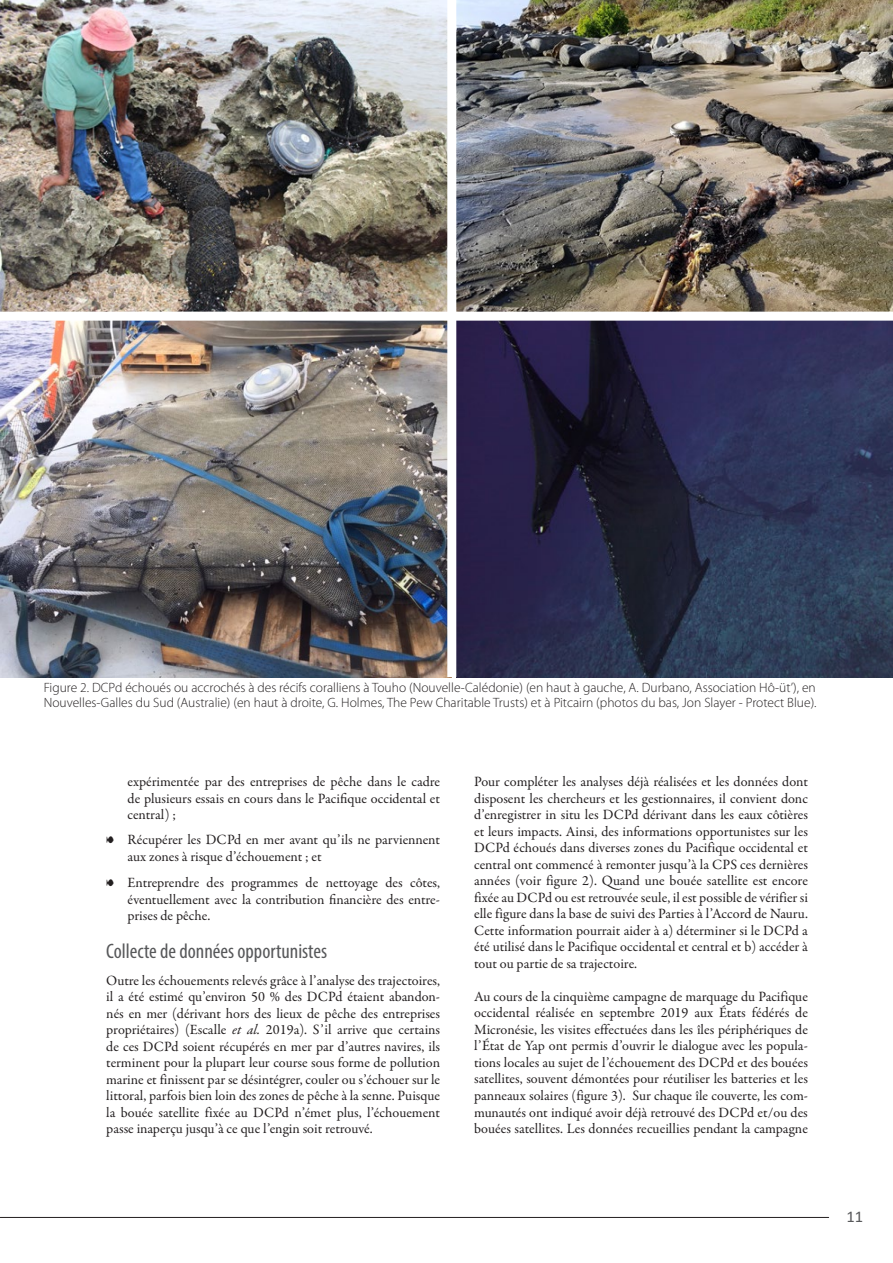
<style>
.page{position:relative;width:893px;height:1263px;background:#fff}
.page>*{position:absolute;margin:0;border:0;box-sizing:border-box;transform-origin:0 0}
.t1{font:condensed 21px "Myriad Pro";color:#57585a}
.t2{font:16.5px "Calibri";color:#57585a}
.t3{font:14.25px/16.5px "Garamond Premr Pro";color:#231f20;text-align:justify}
.t4{font:300 13.5px/15px "Myriad Pro";color:#231f20}
.s1{font-family:"Poissonnerie"}
.s2{font-style:italic}
</style>
<div class="page">
<hr style="left:0;top:1217px;width:829px;height:1px;background:#231f20">
<img style="left:0;top:0;width:447px;height:312px">
<img style="left:456px;top:0;width:437px;height:677px">
<img style="left:0;top:321px;width:447px;height:356px">
<div style="left:0;top:312px;width:893px;height:9px;background:#fff"></div>
<p class="t4" style="left:44px;top:679px;width:774px">Figure 2. DCPd échoués ou accrochés à des récifs coralliens à Touho (Nouvelle-Calédonie) (en haut à gauche, A. Durbano, Association Hô-üt’), en<br>Nouvelles-Galles du Sud (Australie) (en haut à droite, G. Holmes, The Pew Charitable Trusts) et à Pitcairn (photos du bas, Jon Slayer - Protect Blue).</p>
<p class="t3" style="left:128px;top:774px;width:314px">expérimentée par des entreprises de pêche dans le cadre de plusieurs essais en cours dans le Pacifique occidental et central) ;</p>
<p class="t3" style="left:128px;top:832px;width:314px;text-indent:-21px"><span class="s1">8</span> Récupérer les DCPd en mer avant qu’ils ne parviennent aux zones à risque d’échouement ; et</p>
<p class="t3" style="left:128px;top:875px;width:314px;text-indent:-21px"><span class="s1">8</span> Entreprendre des programmes de nettoyage des côtes, éventuellement avec la contribution financière des entre&shy;prises de pêche.</p>
<h1 class="t1" style="left:106px;top:939px;width:222px">Collecte de données opportunistes</h1>
<p class="t3" style="left:106px;top:972px;width:335px">Outre les échouements relevés grâce à l’analyse des trajectoires, il a été estimé qu’environ 50 % des DCPd étaient abandon&shy;nés en mer (dérivant hors des lieux de pêche des entreprises propriétaires) (Escalle <span class="s2">et al.</span> 2019a). S’il arrive que certains de ces DCPd soient récupérés en mer par d’autres navires, ils terminent pour la plupart leur course sous forme de pollution marine et finissent par se désintégrer, couler ou s’échouer sur le littoral, parfois bien loin des zones de pêche à la senne. Puisque la bouée satellite fixée au DCPd n’émet plus, l’échouement passe inaperçu jusqu’à ce que l’engin soit retrouvé.</p>
<p class="t3" style="left:474px;top:774px;width:335px">Pour compléter les analyses déjà réalisées et les données dont disposent les chercheurs et les gestionnaires, il convient donc d’enregistrer in situ les DCPd dérivant dans les eaux côtières et leurs impacts. Ainsi, des informations opportunistes sur les DCPd échoués dans diverses zones du Pacifique occidental et central ont commencé à remonter jusqu’à la CPS ces dernières années (voir figure 2). Quand une bouée satellite est encore fixée au DCPd ou est retrouvée seule, il est possible de vérifier si elle figure dans la base de suivi des Parties à l’Accord de Nauru.<br>Cette information pourrait aider à a) déterminer si le DCPd a été utilisé dans le Pacifique occidental et central et b) accéder à tout ou partie de sa trajectoire.</p>
<p class="t3" style="left:474px;top:988px;width:335px">Au cours de la cinquième campagne de marquage du Pacifique occidental réalisée en septembre 2019 aux États fédérés de Micronésie, les visites effectuées dans les îles périphériques de l’État de Yap ont permis d’ouvrir le dialogue avec les popula&shy;tions locales au sujet de l’échouement des DCPd et des bouées satellites, souvent démontées pour réutiliser les batteries et les panneaux solaires (figure 3). Sur chaque île couverte, les com&shy;munautés ont indiqué avoir déjà retrouvé des DCPd et/ou des bouées satellites. Les données recueillies pendant la campagne</p>
<p class="t2" style="left:846px;top:1205px;width:18px">11</p>
</div>
